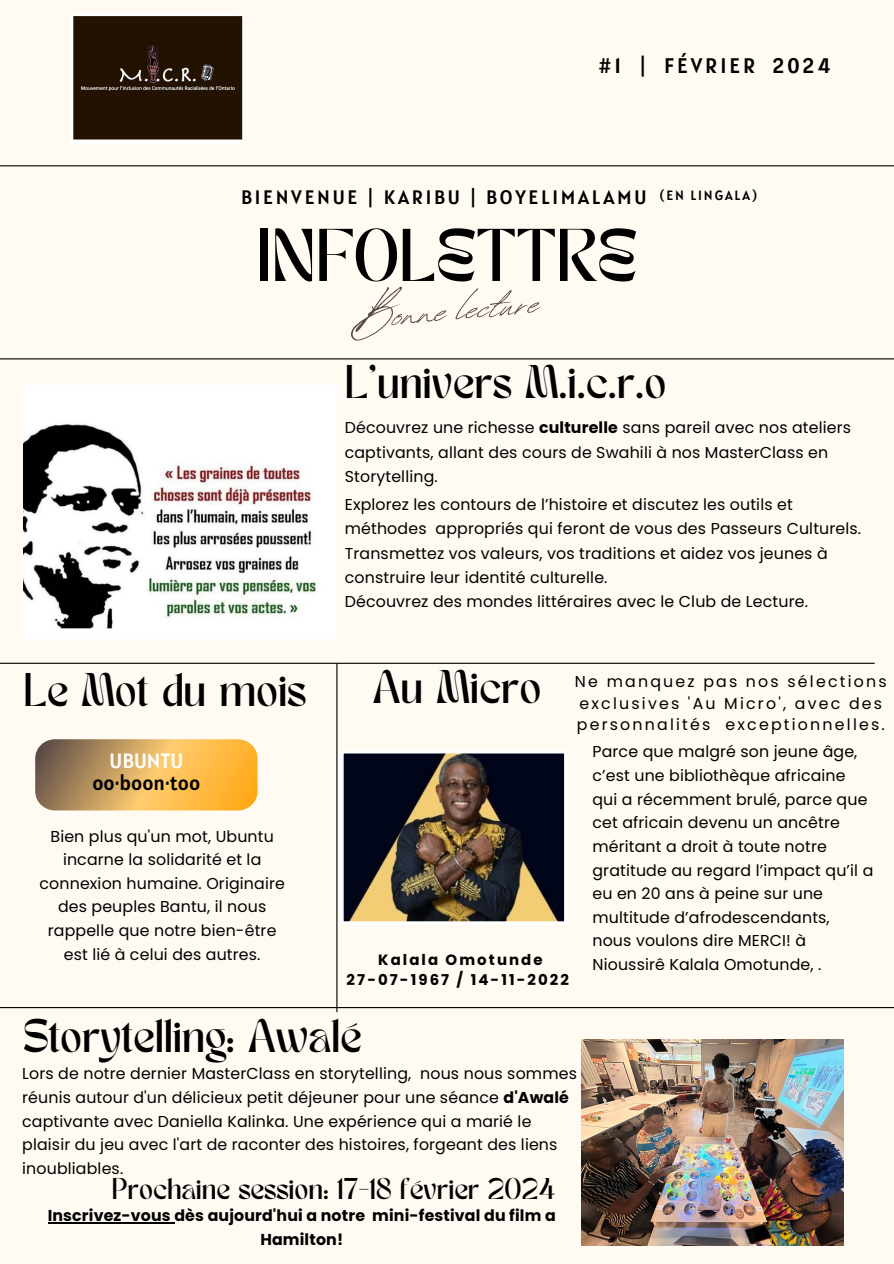
<style>
.page{position:relative;width:894px;height:1264px;background:#fff}
.page>*{position:absolute;margin:0;border:0;box-sizing:border-box;transform-origin:0 0}
.t1{font:57.45px "Revive 80 Signature";color:#594946}
.t2{font:52.2px "TANMERINGUE";color:#000}
.t3{font:33px "TANMERINGUE";color:#000}
.t4{font:21px "TANMERINGUE";color:#000}
.t5{font:21px "Alatsi";letter-spacing:.145em;color:#000}
.t6{font:20.55px/21.3px "Alatsi";color:#000;text-align:center}
.t7{font:19.35px "Alatsi";letter-spacing:.14em;color:#000}
.t8{font:15.75px/23.7px "Poppins";letter-spacing:.01em;color:#000}
.t9{font:15.75px/21.3px "Poppins";letter-spacing:.14em;color:#000}
.t10{font:700 15.75px/23.7px "Poppins";letter-spacing:.01em;color:#000;text-align:center}
.t11{font:700 14.85px/20.2px "Poppins";letter-spacing:.14em;color:#000;text-align:center}
.t12{font:13.35px "Alatsi";letter-spacing:.14em;color:#000}
.s1{color:#fff}
.s2{font-weight:700}
</style>
<div class="page">
<div style="left:0;top:0;width:893px;height:1263px;background:#fffbf2"></div>
<hr style="left:0;top:358px;width:893px;height:1px;background:#000">
<hr style="left:0;top:1007px;width:893px;height:1px;background:#000">
<hr style="left:0;top:165px;width:893px;height:1px;background:#000">
<img style="left:24px;top:385px;width:312px;height:253px">
<img style="left:581px;top:1039px;width:262px;height:205px">
<img style="left:70px;top:14px;width:173px;height:129px">
<hr style="left:0;top:662px;width:874px;height:2px;background:#000">
<svg style="left:35px;top:739px;width:222px;height:71px;background:#d6a453"></svg>
<hr style="left:336px;top:663px;width:1px;height:349px;background:#000">
<img style="left:340px;top:750px;width:227px;height:174px">
<hr style="left:48px;top:1222px;width:126px;height:1px;background:#000">
<p class="t5" style="left:598px;top:52px;width:233px">#1 | FÉVRIER 2024</p>
<p class="t7" style="left:241px;top:184px;width:407px">BIENVENUE | KARIBU | BOYELIMALAMU</p>
<p class="t2" style="left:257px;top:228px;width:382px">INFOLETTRE</p>
<p class="t12" style="left:659px;top:187px;width:99px">(EN LINGALA)</p>
<p class="t1" style="left:350px;top:275px;width:188px;rotate:-5deg">Bonne lecture</p>
<h3 class="t3" style="left:344px;top:365px;width:323px">L’univers M.i.c.r.o</h3>
<p class="t3" style="left:23px;top:673px;width:284px">Le Mot du mois</p>
<p class="t6" style="left:92px;top:750px;width:109px"><span class="s1">UBUNTU </span>oo·boon·too</p>
<p class="t8" style="left:39px;top:824px;width:247px;text-align:center">Bien plus qu'un mot, Ubuntu incarne la solidarité et la connexion humaine. Originaire des peuples Bantu, il nous rappelle que notre bien-être est lié à celui des autres.</p>
<p class="t8" style="left:344px;top:416px;width:507px;line-height:24.3px">Découvrez une richesse <span class="s2">culturelle</span> sans pareil avec nos ateliers captivants, allant des cours de Swahili à nos MasterClass en<br>Storytelling.</p>
<h1 class="t8" style="left:344px;top:492px;width:518px;line-height:24.3px">Explorez les contours de l’histoire et discutez les outils et méthodes appropriés qui feront de vous des Passeurs Culturels.<br>Transmettez vos valeurs, vos traditions et aidez vos jeunes à construire leur identité culturelle.</h1>
<p class="t8" style="left:344px;top:590px;width:465px">Découvrez des mondes littéraires avec le Club de Lecture.</p>
<p class="t3" style="left:373px;top:669px;width:170px">Au Micro</p>
<h6 class="t9" style="left:574px;top:671px;width:313px">Ne manquez pas nos sélections exclusives 'Au Micro', avec des personnalités exceptionnelles.</h6>
<h5 class="t11" style="left:346px;top:949px;width:224px">Kalala Omotunde<br>27-07-1967 / 14-11-2022</h5>
<p class="t8" style="left:592px;top:740px;width:266px">Parce que malgré son jeune âge,</p>
<p class="t8" style="left:592px;top:763px;width:276px">c’est une bibliothèque africaine qui a récemment brulé, parce que cet africain devenu un ancêtre méritant a droit à toute notre</p>
<p class="t8" style="left:592px;top:858px;width:282px">gratitude au regard l’impact qu’il a eu en 20 ans à peine sur une multitude d’afrodescendants,</p>
<h6 class="t8" style="left:592px;top:929px;width:230px">nous voulons dire MERCI! à<br>Nioussirê Kalala Omotunde, .</h6>
<h5 class="t3" style="left:24px;top:1018px;width:339px">Storytelling: Awalé</h5>
<h3 class="t8" style="left:22px;top:1061px;width:556px">Lors de notre dernier MasterClass en storytelling, nous nous sommes réunis autour d'un délicieux petit déjeuner pour une séance <span class="s2">d'Awalé </span>captivante avec Daniella Kalinka. Une expérience qui a marié le plaisir du jeu avec l'art de raconter des histoires, forgeant des liens inoubliables.</h3>
<p class="t10" style="left:48px;top:1203px;width:509px">Inscrivez-vous dès aujourd'hui a notre mini-festival du film a<br>Hamilton!</p>
<h3 class="t4" style="left:112px;top:1177px;width:444px">Prochaine session: 17-18 février 2024</h3>
</div>
